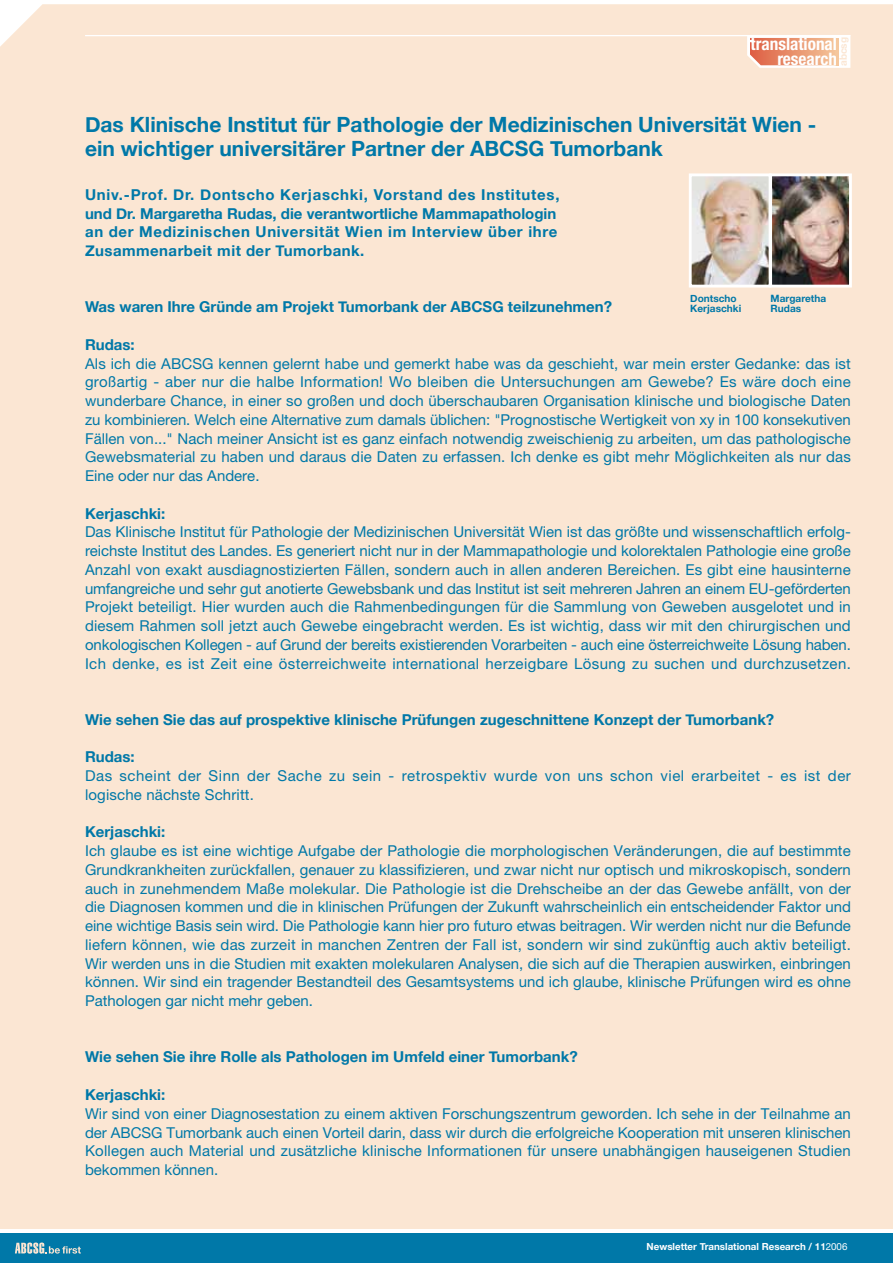
<style>
.page{position:relative;width:893px;height:1263px;background:#fff}
.page>*{position:absolute;margin:0;border:0;box-sizing:border-box;transform-origin:0 0}
.t1{font:700 21px/24.8px "Helvetica Neue";color:#0078a8}
.t2{font:700 condensed 17.25px/15.5px "Helvetica Neue";color:#fff;text-align:right}
.t3{font:15px/18.8px "Helvetica Neue";letter-spacing:.015em;color:#0078a8;text-align:justify}
.t4{font:700 15px "Helvetica Neue";color:#0078a8}
.t5{font:700 15px/18.8px "Helvetica Neue";letter-spacing:.045em;color:#0078a8}
.t6{font:15px/18.8px "Helvetica Neue";letter-spacing:.035em;color:#0078a8}
.t7{font:700 10.05px/10.1px "Helvetica Neue";color:#0078a8}
.t8{font:700 10.05px "Helvetica Neue";letter-spacing:-.01em;color:#fbe6d3}
.t9{font:700 9.75px "Helvetica Neue";color:#fff}
.s1{font-weight:400}
</style>
<div class="page">
<div style="left:0;top:4px;width:893px;height:1225px;background:#fbe6d3"></div>
<div style="left:0;top:1233px;width:893px;height:30px;background:#0078a8"></div>
<svg style="left:15px;top:1242px;width:66px;height:12px"></svg>
<hr style="left:85px;top:35px;width:765px;height:1px;background:#fff">
<svg style="left:747px;top:36px;width:103px;height:32px"></svg>
<img style="left:693px;top:177px;width:155px;height:106px">
<div style="left:689px;top:173px;width:82px;height:114px;border:3px solid #fff"></div>
<div style="left:769px;top:173px;width:83px;height:114px;border:3px solid #fff"></div>
<p class="t2" style="left:751px;top:38px;width:88px">translational research</p>
<p class="t8" style="left:837px;top:66px;width:30px;rotate:-90deg">abcsg</p>
<h1 class="t1" style="left:85px;top:111px;width:733px">Das Klinische Institut für Pathologie der Medizinischen Universität Wien - ein wichtiger universitärer Partner der ABCSG Tumorbank</h1>
<p class="t5" style="left:85px;top:185px;width:476px">Univ.-Prof. Dr. Dontscho Kerjaschki, Vorstand des Institutes, und Dr. Margaretha Rudas, die verantwortliche Mammapathologin an der Medizinischen Universität Wien im Interview über ihre Zusammenarbeit mit der Tumorbank.</p>
<p class="t7" style="left:690px;top:293px;width:53px">Dontscho<br>Kerjaschki</p>
<p class="t7" style="left:771px;top:293px;width:57px">Margaretha<br>Rudas</p>
<p class="t4" style="left:85px;top:298px;width:528px">Was waren Ihre Gründe am Projekt Tumorbank der ABCSG teilzunehmen?</p>
<p class="t4" style="left:85px;top:335px;width:51px">Rudas:</p>
<p class="t3" style="left:85px;top:355px;width:767px">Als ich die ABCSG kennen gelernt habe und gemerkt habe was da geschieht, war mein erster Gedanke: das ist großartig - aber nur die halbe Information! Wo bleiben die Untersuchungen am Gewebe? Es wäre doch eine wunderbare Chance, in einer so großen und doch überschaubaren Organisation klinische und biologische Daten zu kombinieren. Welch eine Alternative zum damals üblichen: "Prognostische Wertigkeit von xy in 100 konsekutiven Fällen von..." Nach meiner Ansicht ist es ganz einfach notwendig zweischienig zu arbeiten, um das pathologische Gewebsmaterial zu haben und daraus die Daten zu erfassen. Ich denke es gibt mehr Möglichkeiten als nur das Eine oder nur das Andere.</p>
<p class="t4" style="left:85px;top:504px;width:82px">Kerjaschki:</p>
<p class="t3" style="left:85px;top:524px;width:767px">Das Klinische Institut für Pathologie der Medizinischen Universität Wien ist das größte und wissenschaftlich erfolg&shy;reichste Institut des Landes. Es generiert nicht nur in der Mammapathologie und kolorektalen Pathologie eine große Anzahl von exakt ausdiagnostizierten Fällen, sondern auch in allen anderen Bereichen. Es gibt eine hausinterne umfangreiche und sehr gut anotierte Gewebsbank und das Institut ist seit mehreren Jahren an einem EU-geförderten Projekt beteiligt. Hier wurden auch die Rahmenbedingungen für die Sammlung von Geweben ausgelotet und in diesem Rahmen soll jetzt auch Gewebe eingebracht werden. Es ist wichtig, dass wir mit den chirurgischen und onkologischen Kollegen - auf Grund der bereits existierenden Vorarbeiten - auch eine österreichweite Lösung haben.<br>Ich denke, es ist Zeit eine österreichweite international herzeigbare Lösung zu suchen und durchzusetzen.</p>
<p class="t4" style="left:85px;top:710px;width:691px">Wie sehen Sie das auf prospektive klinische Prüfungen zugeschnittene Konzept der Tumorbank?</p>
<p class="t4" style="left:85px;top:748px;width:51px">Rudas:</p>
<p class="t6" style="left:85px;top:768px;width:767px">Das scheint der Sinn der Sache zu sein - retrospektiv wurde von uns schon viel erarbeitet - es ist der logische nächste Schritt.</p>
<p class="t4" style="left:85px;top:823px;width:82px">Kerjaschki:</p>
<p class="t3" style="left:85px;top:843px;width:767px">Ich glaube es ist eine wichtige Aufgabe der Pathologie die morphologischen Veränderungen, die auf bestimmte Grundkrankheiten zurückfallen, genauer zu klassifizieren, und zwar nicht nur optisch und mikroskopisch, sondern auch in zunehmendem Maße molekular. Die Pathologie ist die Drehscheibe an der das Gewebe anfällt, von der die Diagnosen kommen und die in klinischen Prüfungen der Zukunft wahrscheinlich ein entscheidender Faktor und eine wichtige Basis sein wird. Die Pathologie kann hier pro futuro etwas beitragen. Wir werden nicht nur die Befunde liefern können, wie das zurzeit in manchen Zentren der Fall ist, sondern wir sind zukünftig auch aktiv beteiligt.<br>Wir werden uns in die Studien mit exakten molekularen Analysen, die sich auf die Therapien auswirken, einbringen können. Wir sind ein tragender Bestandteil des Gesamtsystems und ich glaube, klinische Prüfungen wird es ohne Pathologen gar nicht mehr geben.</p>
<p class="t4" style="left:85px;top:1048px;width:494px">Wie sehen Sie ihre Rolle als Pathologen im Umfeld einer Tumorbank?</p>
<p class="t4" style="left:85px;top:1085px;width:82px">Kerjaschki:</p>
<p class="t3" style="left:85px;top:1105px;width:767px">Wir sind von einer Diagnosestation zu einem aktiven Forschungszentrum geworden. Ich sehe in der Teilnahme an der ABCSG Tumorbank auch einen Vorteil darin, dass wir durch die erfolgreiche Kooperation mit unseren klinischen Kollegen auch Material und zusätzliche klinische Informationen für unsere unabhängigen hauseigenen Studien bekommen können.</p>
<p class="t9" style="left:647px;top:1241px;width:202px">Newsletter Translational Research / 11<span class="s1">2006</span></p>
</div>
